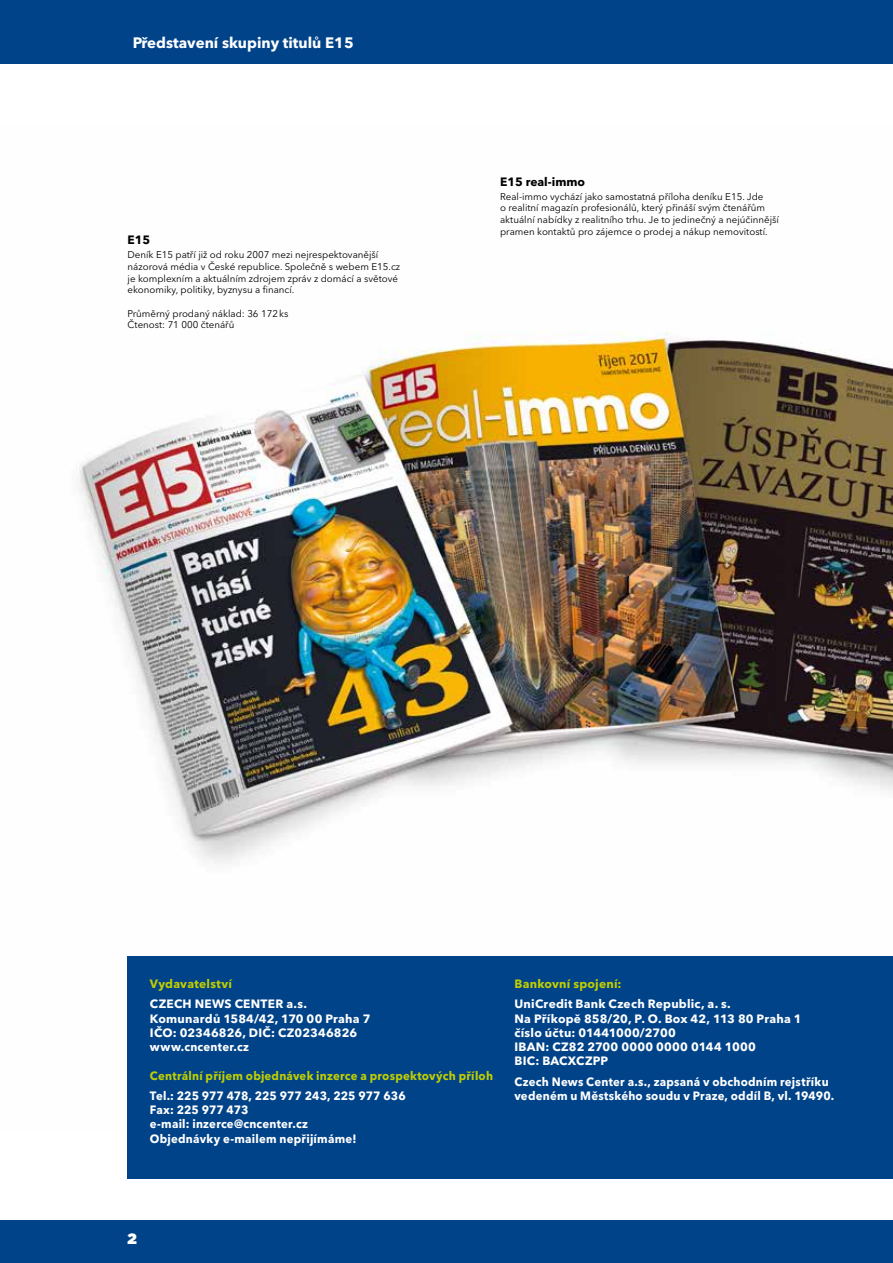
<style>
.page{position:relative;width:893px;height:1263px;background:#fff}
.page>*{position:absolute;margin:0;border:0;box-sizing:border-box;transform-origin:0 0}
.t1{font:700 15px "Avenir Next LT Pro";color:#fff}
.t2{font:900 15px "Gotham";color:#fff}
.t3{font:700 12px/14.2px "Avenir Next LT Pro";letter-spacing:.02em;color:#fff}
.t4{font:700 12px/14.2px "Avenir Next LT Pro";letter-spacing:.02em;color:#fff;scale:.95 1}
.t5{font:700 12px "Avenir Next LT Pro";letter-spacing:.02em;color:#c0ce00;scale:.95 1}
.t6{font:700 12px "Avenir Next LT Pro";letter-spacing:.02em;color:#c0ce00}
.t7{font:700 12px "Avenir Next LT Pro";color:#000}
.t8{font:9.75px/11.7px "Avenir Next LT Pro";color:#000}
</style>
<div class="page">
<div style="left:0;top:0;width:893px;height:64px;background:#004389"></div>
<div style="left:0;top:1220px;width:893px;height:43px;background:#004389"></div>
<img style="left:76px;top:331px;width:817px;height:799px">
<div style="left:128px;top:957px;width:765px;height:222px;background:#004389"></div>
<h1 class="t1" style="left:133px;top:34px;width:223px">Představení skupiny titulů E15</h1>
<p class="t7" style="left:128px;top:233px;width:24px">E15</p>
<p class="t8" style="left:128px;top:249px;width:274px">Deník E15 patří již od roku 2007 mezi nejrespektovanější názorová média v České republice. Společně s webem E15.cz je komplexním a aktuálním zdrojem zpráv z domácí a světové ekonomiky, politiky, byznysu a financí.</p>
<p class="t8" style="left:128px;top:307px;width:162px">Průměrný prodaný náklad: 36 172ks<br>Čtenost: 71 000 čtenářů</p>
<p class="t7" style="left:500px;top:174px;width:86px">E15 real-immo</p>
<p class="t8" style="left:500px;top:190px;width:280px">Real-immo vychází jako samostatná příloha deníku E15. Jde<br>o realitní magazín profesionálů, který přináší svým čtenářům aktuální nabídky z realitního trhu. Je to jedinečný a nejúčinnější pramen kontaktů pro zájemce o prodej a nákup nemovitostí.</p>
<p class="t6" style="left:150px;top:976px;width:84px">Vydavatelství</p>
<p class="t3" style="left:150px;top:997px;width:222px">CZECH NEWS CENTER a.s.<br>Komunardů 1584/42, 170 00 Praha 7<br>IČO: 02346826, DIČ: CZ02346826 www.cncenter.cz</p>
<p class="t5" style="left:150px;top:1068px;width:363px">Centrální příjem objednávek inzerce a prospektových příloh</p>
<p class="t4" style="left:150px;top:1088px;width:271px">Tel.: 225 977 478, 225 977 243, 225 977 636<br>Fax: 225 977 473<br>e-mail: inzerce@cncenter.cz<br>Objednávky e-mailem nepřijímáme!</p>
<p class="t6" style="left:514px;top:976px;width:109px">Bankovní spojení:</p>
<p class="t3" style="left:514px;top:997px;width:289px">UniCredit Bank Czech Republic, a. s.<br>Na Příkopě 858/20, P. O. Box 42, 113 80 Praha 1 číslo účtu: 01441000/2700<br>IBAN: CZ82 2700 0000 0000 0144 1000<br>BIC: BACXCZPP</p>
<p class="t4" style="left:514px;top:1074px;width:338px">Czech News Center a.s., zapsaná v obchodním rejstříku vedeném u Městského soudu v Praze, oddíl B, vl. 19490.</p>
<h1 class="t2" style="left:128px;top:1228px;width:11px">2</h1>
</div>
